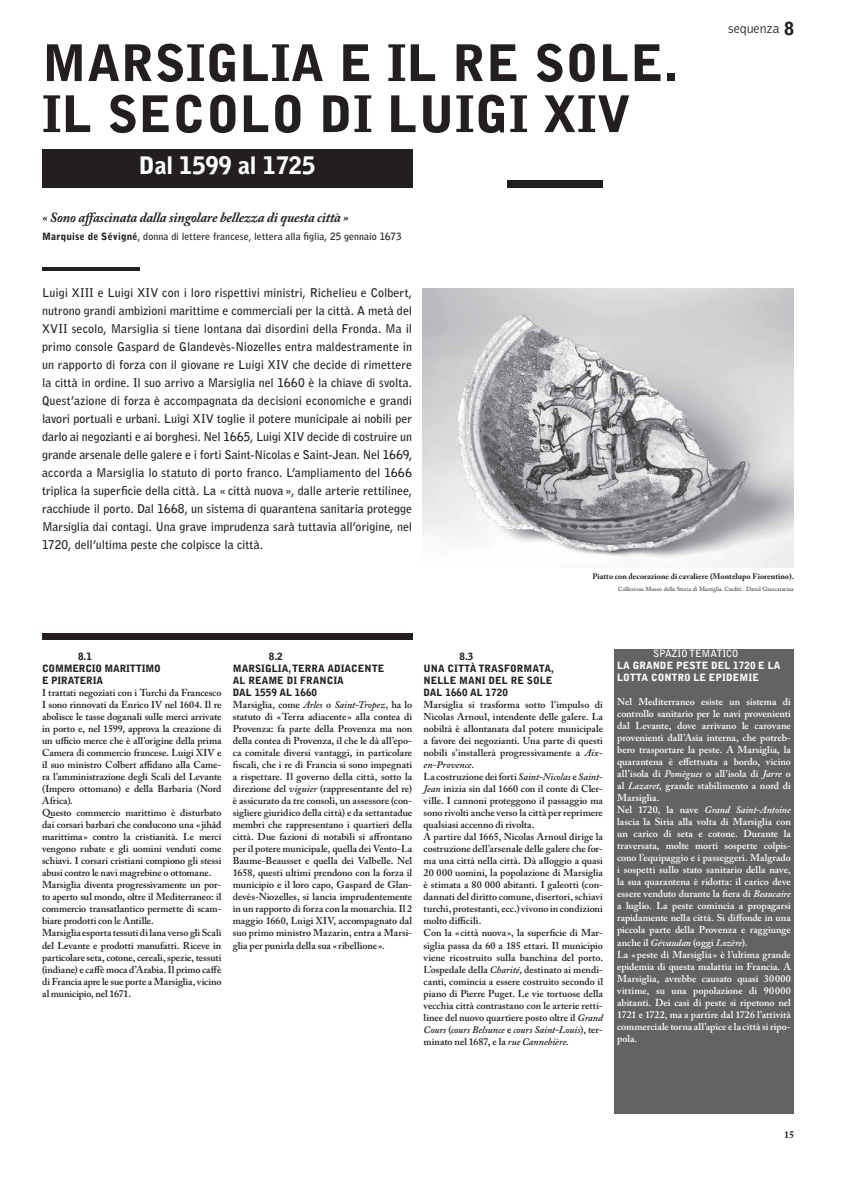
<style>
.page{position:relative;width:851px;height:1177px;background:#fff}
.page>*{position:absolute;margin:0;border:0;box-sizing:border-box;transform-origin:0 0}
.t1{font:900 50px "Bell Gothic Std";letter-spacing:.01em;color:#231f20}
.t2{font:900 24px "Bell Gothic Std";letter-spacing:-.01em;color:#fff}
.t3{font:italic 700 14px "Adobe Caslon Pro";letter-spacing:-.01em;color:#231f20}
.t4{font:300 14px "Bell Gothic Std";letter-spacing:-.01em;color:#231f20}
.t5{font:700 12px/18px "Bell Gothic Std";letter-spacing:-.01em;color:#231f20;text-align:justify}
.t6{font:600 10px/12px "Adobe Caslon Pro";letter-spacing:-.005em;color:#231f20}
.t7{font:600 10px/12px "Adobe Caslon Pro";color:#fff}
.t8{font:900 10px/12px "Bell Gothic Std";color:#231f20}
.t9{font:700 10px "Bell Gothic Std";color:#231f20}
.t10{font:900 10px "Bell Gothic Std";color:#fff}
.t11{font:700 10px "Bell Gothic Std";color:#fff}
.t12{font:700 10px "Adobe Caslon Pro";color:#231f20}
.t13{font:700 8px "Adobe Caslon Pro";color:#231f20}
.t14{font:6px "Adobe Caslon Pro";color:#231f20}
.s1{font-weight:900}
.s2{font-weight:900;font-size:18px}
.s3{font-style:italic}
</style>
<div class="page">
<img style="left:422px;top:289px;width:371px;height:278px">
<div style="left:507px;top:180px;width:96px;height:8px;background:#231f20"></div>
<div style="left:43px;top:149px;width:369px;height:39px;background:#231f20"></div>
<div style="left:42px;top:633px;width:370px;height:6px;background:#231f20"></div>
<hr style="left:42px;top:267px;width:97px;height:3px;background:#231f20">
<div style="left:614px;top:649px;width:179px;height:464px;background:#636366"></div>
<h1 class="t1" style="left:42px;top:34px;width:76px">MARSIGLIA</h1>
<h1 class="t1" style="left:339px;top:34px;width:258px">E IL RE SOLE</h1>
<h1 class="t1" style="left:664px;top:34px;width:15px">.</h1>
<h1 class="t1" style="left:42px;top:85px;width:99px">IL SECOLO</h1>
<h1 class="t1" style="left:319px;top:85px;width:127px">DI LUIGI</h1>
<h1 class="t1" style="left:543px;top:85px;width:89px">XIV</h1>
<h2 class="t2" style="left:139px;top:152px;width:178px">DAL 1599 AL 1725</h2>
<h3 class="t3" style="left:42px;top:209px;width:308px">« Sono affascinata dalla singolare bellezza di questa città »</h3>
<p class="t9" style="left:42px;top:230px;width:361px"><span class="s1">MARQUISE DE SÉVIGNÉ</span>, donna di lettere francese, lettera alla figlia, 25 gennaio 1673</p>
<p class="t5" style="left:42px;top:284px;width:372px">Luigi XIII e Luigi XIV con i loro rispettivi ministri, Richelieu e Colbert, nutrono grandi ambizioni marittime e commerciali per la città. A metà del XVII secolo, Marsiglia si tiene lontana dai disordini della Fronda. Ma il primo console Gaspard de Glandevès-Niozelles entra maldestramente in un rapporto di forza con il giovane re Luigi XIV che decide di rimettere la città in ordine. Il suo arrivo a Marsiglia nel 1660 è la chiave di svolta.<br>Quest’azione di forza è accompagnata da decisioni economiche e grandi lavori portuali e urbani. Luigi XIV toglie il potere municipale ai nobili per darlo ai negozianti e ai borghesi. Nel 1665, Luigi XIV decide di costruire un grande arsenale delle galere e i forti Saint-Nicolas e Saint-Jean. Nel 1669, accorda a Marsiglia lo statuto di porto franco. L’ampliamento del 1666 triplica la superficie della città. La « città nuova», dalle arterie rettilinee, racchiude il porto. Dal 1668, un sistema di quarantena sanitaria protegge Marsiglia dai contagi. Una grave imprudenza sarà tuttavia all’origine, nel 1720, dell’ultima peste che colpisce la città.</p>
<h3 class="t4" style="left:728px;top:21px;width:67px">sequenza <span class="s2">8</span></h3>
<p class="t13" style="left:592px;top:572px;width:203px">Piatto con decorazione di cavaliere (Montelupo Fiorentino).</p>
<p class="t14" style="left:618px;top:585px;width:177px">Collezione Museo della Storia di Marsiglia. Crediti : David Giancatarina</p>
<p class="t8" style="left:78px;top:651px;width:15px">8.1</p>
<p class="t8" style="left:42px;top:663px;width:14px">COMMERCIO</p>
<p class="t8" style="left:104px;top:663px;width:8px">MARITTIMO</p>
<p class="t8" style="left:42px;top:675px;width:16px">E PIRATERIA</p>
<p class="t6" style="left:42px;top:687px;width:181px">I trattati negoziati con i Turchi da Francesco I sono rinnovati da Enrico IV nel 1604. Il re abolisce le tasse doganali sulle merci arrivate in porto e, nel 1599, approva la creazione di un ufficio merce che è all’origine della prima Camera di commercio francese. Luigi XIV e il suo ministro Colbert affidano alla Came&shy;ra l’amministrazione degli Scali del Levante (Impero ottomano) e della Barbaria (Nord Africa).<br>Questo commercio marittimo è disturbato dai corsari barbari che conducono una «jihâd marittima» contro la cristianità. Le merci vengono rubate e gli uomini venduti come schiavi. I corsari cristiani compiono gli stessi abusi contro le navi magrebine o ottomane.<br>Marsiglia diventa progressivamente un por&shy;to aperto sul mondo, oltre il Mediterraneo: il commercio transatlantico permette di scam&shy;biare prodotti con le Antille.<br>Marsiglia esporta tessuti di lana verso gli Scali del Levante e prodotti manufatti. Riceve in particolare seta, cotone, cereali, spezie, tessuti (indiane) e caffè moca d’Arabia. Il primo caffè di Francia apre le sue porte a Marsiglia, vicino al municipio, nel 1671.</p>
<p class="t8" style="left:269px;top:651px;width:15px">8.2</p>
<p class="t8" style="left:233px;top:663px;width:16px">MARSIGLIA</p>
<p class="t8" style="left:288px;top:663px;width:18px">, TERRA</p>
<p class="t8" style="left:327px;top:663px;width:8px">ADIACENTE</p>
<p class="t8" style="left:233px;top:675px;width:31px">AL REAME</p>
<p class="t8" style="left:233px;top:675px;width:86px;text-indent:54px">DI FRANCIA<br>DAL 1559 AL 1660</p>
<p class="t6" style="left:233px;top:699px;width:181px;text-align:justify">Marsiglia, come <span class="s3">Arles</span> o <span class="s3">Saint-Tropez</span>, ha lo statuto di «Terra adiacente» alla contea di Provenza: fa parte della Provenza ma non della contea di Provenza, il che le dà all’epo&shy;ca comitale diversi vantaggi, in particolare fiscali, che i re di Francia si sono impegnati a rispettare. Il governo della città, sotto la direzione del <span class="s3">viguier</span> (rappresentante del re) è assicurato da tre consoli, un assessore (con&shy;sigliere giuridico della città) e da settantadue membri che rappresentano i quartieri della città. Due fazioni di notabili si affrontano per il potere municipale, quella dei Vento-La Baume-Beausset e quella dei Valbelle. Nel 1658, questi ultimi prendono con la forza il municipio e il loro capo, Gaspard de Glan&shy;devès-Niozelles, si lancia imprudentemente in un rapporto di forza con la monarchia. Il 2 maggio 1660, Luigi XIV, accompagnato dal suo primo ministro Mazarin, entra a Marsi&shy;glia per punirla della sua «ribellione».</p>
<p class="t8" style="left:459px;top:651px;width:15px">8.3</p>
<p class="t8" style="left:423px;top:663px;width:31px">UNA CITTÀ</p>
<p class="t8" style="left:478px;top:663px;width:8px">TRASFORMATA</p>
<p class="t8" style="left:551px;top:663px;width:4px">,</p>
<p class="t8" style="left:423px;top:675px;width:8px">NELLE</p>
<p class="t8" style="left:459px;top:675px;width:8px">MANI</p>
<p class="t8" style="left:488px;top:675px;width:8px">DEL</p>
<p class="t8" style="left:510px;top:675px;width:30px">RE SOLE</p>
<p class="t8" style="left:423px;top:687px;width:86px">DAL 1660 AL 1720</p>
<p class="t6" style="left:423px;top:699px;width:181px">Marsiglia si trasforma sotto l’impulso di Nicolas Arnoul, intendente delle galere. La nobiltà è allontanata dal potere municipale a favore dei negozianti. Una parte di questi nobili s’installerà progressivamente a <span class="s3">Aix&shy;en-Provence</span>.<br>La costruzione dei forti <span class="s3">Saint-Nicolas</span> e <span class="s3">Saint-Jean</span> inizia sin dal 1660 con il conte di Cler&shy;ville. I cannoni proteggono il passaggio ma sono rivolti anche verso la città per reprimere qualsiasi accenno di rivolta.<br>A partire dal 1665, Nicolas Arnoul dirige la costruzione dell’arsenale delle galere che for&shy;ma una città nella città. Dà alloggio a quasi 20 000 uomini, la popolazione di Marsiglia è stimata a 80 000 abitanti. I galeotti (con&shy;dannati del diritto comune, disertori, schiavi turchi, protestanti, ecc.) vivono in condizioni molto difficili.<br>Con la «città nuova», la superficie di Mar&shy;siglia passa da 60 a 185 ettari. Il municipio viene ricostruito sulla banchina del porto.<br>L’ospedale della <span class="s3">Charité</span>, destinato ai mendi&shy;canti, comincia a essere costruito secondo il piano di Pierre Puget. Le vie tortuose della vecchia città contrastano con le arterie retti&shy;linee del nuovo quartiere posto oltre il <span class="s3">Grand Cours</span> (<span class="s3">cours Belsunce</span> e <span class="s3">cours Saint-Louis</span>), ter&shy;minato nel 1687, e la <span class="s3">rue Cannebière</span>.</p>
<p class="t11" style="left:653px;top:647px;width:43px">Spazio tematic</p>
<p class="t11" style="left:732px;top:647px;width:8px">o</p>
<p class="t10" style="left:617px;top:660px;width:30px">LA GRANDE</p>
<p class="t10" style="left:676px;top:660px;width:14px">PESTE</p>
<p class="t10" style="left:711px;top:660px;width:8px">DEL</p>
<p class="t10" style="left:733px;top:660px;width:42px">1720 E LA</p>
<p class="t10" style="left:617px;top:672px;width:8px">LOTTA</p>
<p class="t10" style="left:651px;top:672px;width:8px">CONTRO</p>
<p class="t10" style="left:693px;top:672px;width:23px">LE EPIDEMIE</p>
<p class="t7" style="left:617px;top:696px;width:175px">Nel Mediterraneo esiste un sistema di controllo sanitario per le navi provenienti dal Levante, dove arrivano le carovane provenienti dall’Asia interna, che potreb&shy;bero trasportare la peste. A Marsiglia, la quarantena è effettuata a bordo, vicino all’isola di <span class="s3">Pomègues</span> o all’isola di <span class="s3">Jarre</span> o al <span class="s3">Lazaret</span>, grande stabilimento a nord di Marsiglia.<br>Nel 1720, la nave <span class="s3">Grand Saint-Antoine </span>lascia la Siria alla volta di Marsiglia con un carico di seta e cotone. Durante la traversata, molte morti sospette colpis&shy;cono l’equipaggio e i passeggeri. Malgrado i sospetti sullo stato sanitario della nave, la sua quarantena è ridotta: il carico deve essere venduto durante la fiera di <span class="s3">Beaucaire </span>a luglio. La peste comincia a propagarsi rapidamente nella città. Si diffonde in una piccola parte della Provenza e raggiunge anche il <span class="s3">Gévaudan</span> (oggi <span class="s3">Lozère</span>).<br>La «peste di Marsiglia» è l’ultima grande epidemia di questa malattia in Francia. A Marsiglia, avrebbe causato quasi 30000 vittime, su una popolazione di 90000 abitanti. Dei casi di peste si ripetono nel 1721 e 1722, ma a partire dal 1726 l’attività commerciale torna all’apice e la città si ripo&shy;pola.</p>
<p class="t12" style="left:783px;top:1128px;width:12px">15</p>
</div>
